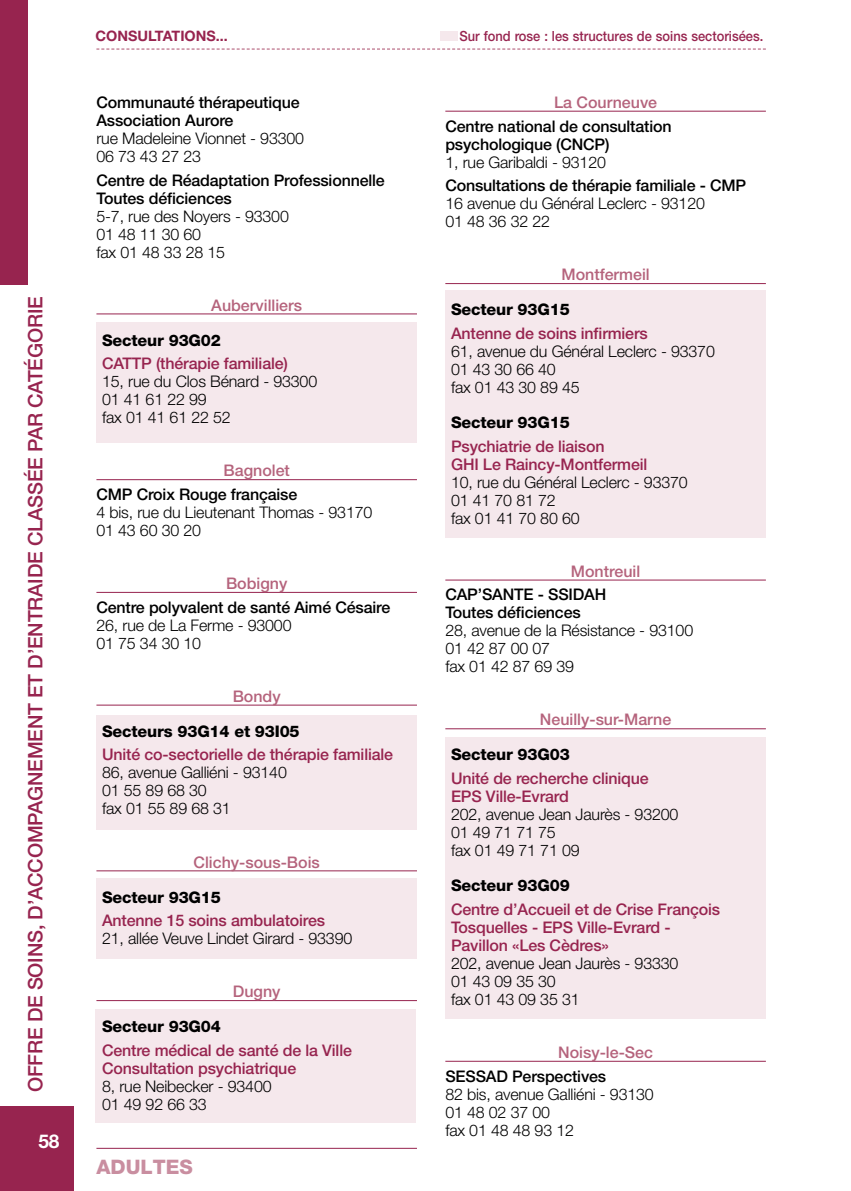
<style>
.page{position:relative;width:851px;height:1191px;background:#fff}
.page>*{position:absolute;margin:0;border:0;box-sizing:border-box;transform-origin:0 0}
.t1{font:500 20px "Helvetica Neue LT Pro";letter-spacing:-.01em;color:#97244f}
.t2{font:800 20px "Helvetica Neue LT Pro";color:#c98ea0}
.t3{font:700 19px "Helvetica Neue LT Pro";color:#fff}
.t4{font:300 16px/18px "Helvetica Neue LT Pro";letter-spacing:-.01em;color:#000}
.t5{font:500 16px/18px "Helvetica Neue LT Pro";letter-spacing:-.01em;color:#97244f}
.t6{font:500 16px/18px "Helvetica Neue LT Pro";letter-spacing:-.01em;color:#000}
.t7{font:500 16px "Helvetica Neue LT Pro";color:#b5637c}
.t8{font:800 16px "Helvetica Neue LT Pro";letter-spacing:-.01em;color:#000}
.t9{font:700 14.4px "Helvetica Neue LT Pro";color:#97244f}
.t10{font:500 14px "Helvetica Neue LT Pro";color:#97244f;scale:.92 1}
</style>
<div class="page">
<div style="left:96px;top:323px;width:321px;height:120px;background:#f5e8ec"></div>
<div style="left:96px;top:714px;width:321px;height:115px;background:#f5e8ec"></div>
<div style="left:96px;top:878px;width:321px;height:80px;background:#f5e8ec"></div>
<div style="left:95px;top:1009px;width:321px;height:114px;background:#f5e8ec"></div>
<div style="left:445px;top:291px;width:320px;height:247px;background:#f5e8ec"></div>
<div style="left:445px;top:737px;width:320px;height:282px;background:#f5e8ec"></div>
<hr style="left:96px;top:313px;width:321px;height:1px;background:#97244f">
<hr style="left:96px;top:479px;width:321px;height:1px;background:#97244f">
<hr style="left:96px;top:592px;width:321px;height:1px;background:#97244f">
<hr style="left:96px;top:704px;width:321px;height:1px;background:#97244f">
<hr style="left:96px;top:870px;width:321px;height:1px;background:#97244f">
<hr style="left:96px;top:1000px;width:321px;height:1px;background:#97244f">
<hr style="left:96px;top:1147px;width:321px;height:1px;background:#97244f">
<hr style="left:445px;top:111px;width:320px;height:1px;background:#97244f">
<hr style="left:445px;top:283px;width:320px;height:1px;background:#97244f">
<hr style="left:445px;top:579px;width:320px;height:1px;background:#97244f">
<hr style="left:445px;top:728px;width:320px;height:1px;background:#97244f">
<hr style="left:445px;top:1060px;width:320px;height:1px;background:#97244f">
<div style="left:0;top:0;width:28px;height:285px;background:#97244f"></div>
<div style="left:0;top:1106px;width:74px;height:85px;background:#97244f"></div>
<svg style="left:96px;top:49px;width:669px;height:1px"></svg>
<div style="left:440px;top:31px;width:17px;height:10px;background:#f5e8ec"></div>
<p class="t1" style="left:23px;top:1092px;width:797px;rotate:-90deg">OFFRE DE SOINS, D’ACCOMPAGNEMENT ET D’ENTRAIDE CLASSÉE PAR CATÉGORIE</p>
<p class="t3" style="left:38px;top:1129px;width:23px">58</p>
<p class="t9" style="left:95px;top:27px;width:134px">CONSULTATIONS...</p>
<p class="t6" style="left:96px;top:93px;width:205px">Communauté thérapeutique<br>Association Aurore</p>
<p class="t4" style="left:96px;top:129px;width:209px">rue Madeleine Vionnet - 93300<br>06 73 43 27 23</p>
<p class="t6" style="left:96px;top:171px;width:290px">Centre de Réadaptation Professionnelle<br>Toutes déficiences</p>
<p class="t4" style="left:96px;top:206px;width:194px">5-7, rue des Noyers - 93300<br>01 48 11 30 60<br>fax 01 48 33 28 15</p>
<p class="t7" style="left:211px;top:295px;width:92px">Aubervilliers</p>
<p class="t8" style="left:102px;top:330px;width:120px">Secteur 93G02</p>
<p class="t5" style="left:102px;top:354px;width:187px">CATTP (thérapie familiale)</p>
<p class="t4" style="left:102px;top:372px;width:217px">15, rue du Clos Bénard - 93300<br>01 41 61 22 99<br>fax 01 41 61 22 52</p>
<p class="t7" style="left:223px;top:461px;width:68px">Bagnolet</p>
<p class="t6" style="left:96px;top:485px;width:202px">CMP Croix Rouge française</p>
<p class="t4" style="left:96px;top:503px;width:277px">4 bis, rue du Lieutenant Thomas - 93170<br>01 43 60 30 20</p>
<p class="t7" style="left:226px;top:574px;width:63px">Bobigny</p>
<p class="t6" style="left:96px;top:598px;width:295px">Centre polyvalent de santé Aimé Césaire</p>
<p class="t4" style="left:96px;top:615px;width:197px">26, rue de La Ferme - 93000<br>01 75 34 30 10</p>
<p class="t7" style="left:233px;top:686px;width:50px">Bondy</p>
<p class="t8" style="left:102px;top:721px;width:199px">Secteurs 93G14 et 93I05</p>
<p class="t5" style="left:102px;top:745px;width:292px">Unité co-sectorielle de thérapie familiale</p>
<p class="t4" style="left:102px;top:763px;width:186px">86, avenue Galliéni - 93140<br>01 55 89 68 30<br>fax 01 55 89 68 31</p>
<p class="t7" style="left:193px;top:852px;width:128px">Clichy-sous-Bois</p>
<p class="t8" style="left:102px;top:887px;width:120px">Secteur 93G15</p>
<p class="t5" style="left:102px;top:911px;width:224px">Antenne 15 soins ambulatoires</p>
<p class="t4" style="left:102px;top:929px;width:252px">21, allée Veuve Lindet Girard - 93390</p>
<p class="t7" style="left:233px;top:982px;width:49px">Dugny</p>
<p class="t8" style="left:102px;top:1017px;width:120px">Secteur 93G04</p>
<p class="t5" style="left:102px;top:1041px;width:251px">Centre médical de santé de la Ville<br>Consultation psychiatrique</p>
<p class="t4" style="left:102px;top:1077px;width:171px">8, rue Neibecker - 93400<br>01 49 92 66 33</p>
<p class="t2" style="left:96px;top:1155px;width:98px">ADULTES</p>
<p class="t10" style="left:459px;top:28px;width:331px">Sur fond rose : les structures de soins sectorisées.</p>
<p class="t7" style="left:554px;top:92px;width:105px">La Courneuve</p>
<p class="t6" style="left:445px;top:117px;width:228px">Centre national de consultation psychologique (CNCP)</p>
<p class="t4" style="left:445px;top:152px;width:162px">1, rue Garibaldi - 93120</p>
<p class="t6" style="left:445px;top:176px;width:302px">Consultations de thérapie familiale - CMP</p>
<p class="t4" style="left:445px;top:194px;width:261px">16 avenue du Général Leclerc - 93120<br>01 48 36 32 22</p>
<p class="t7" style="left:561px;top:265px;width:90px">Montfermeil</p>
<p class="t8" style="left:451px;top:300px;width:120px">Secteur 93G15</p>
<p class="t5" style="left:451px;top:324px;width:198px">Antenne de soins infirmiers</p>
<p class="t4" style="left:451px;top:342px;width:265px">61, avenue du Général Leclerc - 93370<br>01 43 30 66 40<br>fax 01 43 30 89 45</p>
<p class="t8" style="left:451px;top:413px;width:120px">Secteur 93G15</p>
<p class="t5" style="left:451px;top:437px;width:198px">Psychiatrie de liaison<br>GHI Le Raincy-Montfermeil</p>
<p class="t4" style="left:451px;top:472px;width:238px">10, rue du Général Leclerc - 93370<br>01 41 70 81 72<br>fax 01 41 70 80 60</p>
<p class="t7" style="left:571px;top:561px;width:71px">Montreuil</p>
<p class="t6" style="left:445px;top:585px;width:162px">CAP’SANTE - SSIDAH<br>Toutes déficiences</p>
<p class="t4" style="left:445px;top:621px;width:249px">28, avenue de la Résistance - 93100<br>01 42 87 00 07<br>fax 01 42 87 69 39</p>
<p class="t7" style="left:540px;top:710px;width:133px">Neuilly-sur-Marne</p>
<p class="t8" style="left:451px;top:745px;width:120px">Secteur 93G03</p>
<p class="t5" style="left:451px;top:769px;width:199px">Unité de recherche clinique<br>EPS Ville-Evrard</p>
<p class="t4" style="left:451px;top:805px;width:229px">202, avenue Jean Jaurès - 93200<br>01 49 71 71 75<br>fax 01 49 71 71 09</p>
<p class="t8" style="left:451px;top:876px;width:120px">Secteur 93G09</p>
<p class="t5" style="left:451px;top:900px;width:271px">Centre d’Accueil et de Crise François<br>Tosquelles - EPS Ville-Evrard -<br>Pavillon «Les Cèdres»</p>
<p class="t4" style="left:451px;top:953px;width:229px">202, avenue Jean Jaurès - 93330<br>01 43 09 35 30<br>fax 01 43 09 35 31</p>
<p class="t7" style="left:558px;top:1042px;width:96px">Noisy-le-Sec</p>
<p class="t6" style="left:445px;top:1066px;width:162px">SESSAD Perspectives</p>
<p class="t4" style="left:445px;top:1084px;width:210px">82 bis, avenue Galliéni - 93130<br>01 48 02 37 00<br>fax 01 48 48 93 12</p>
</div>
